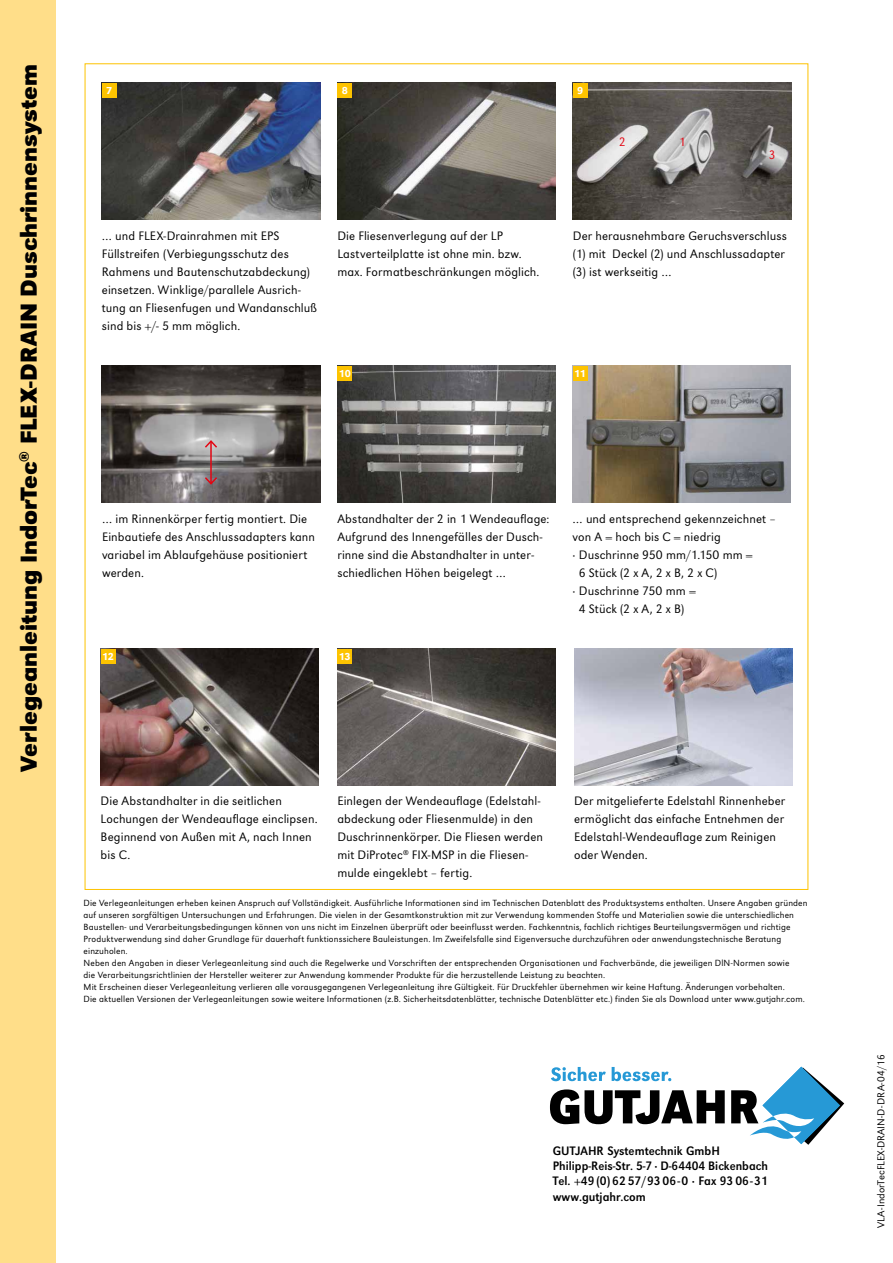
<style>
.page{position:relative;width:893px;height:1263px;background:#fff}
.page>*{position:absolute;margin:0;border:0;box-sizing:border-box;transform-origin:0 0}
.t1{font:700 24px "URW Grotesk T";color:#000}
.t2{font:12.75px/18px "URW Grotesk T Ligh";letter-spacing:.01em;color:#000}
.t3{font:12.75px/15.3px "URW Grotesk T Regu Narr";color:#000}
.t4{font:12.75px "URW Grotesk T Ligh";color:#e30613}
.t5{font:10.5px "URW Grotesk T Ligh";color:#000}
.t6{font:500 10.5px "URW Grotesk T";letter-spacing:-.025em;color:#fff}
.t7{font:9.3px/12px "URW Grotesk T Ligh";letter-spacing:.015em;color:#000}
</style>
<div class="page">
<div style="left:0;top:0;width:55px;height:1263px;background:#ffde89"></div>
<svg style="left:550px;top:1089px;width:175px;height:35px"></svg>
<svg style="left:731px;top:1067px;width:113px;height:78px"></svg>
<svg style="left:551px;top:1067px;width:55px;height:14px"></svg>
<svg style="left:612px;top:1067px;width:59px;height:14px"></svg>
<img style="left:102px;top:83px;width:218px;height:137px">
<div style="left:102px;top:83px;width:15px;height:15px;background:#fdc300"></div>
<img style="left:337px;top:83px;width:219px;height:137px">
<div style="left:337px;top:83px;width:15px;height:15px;background:#fdc300"></div>
<img style="left:573px;top:83px;width:218px;height:137px">
<div style="left:573px;top:83px;width:15px;height:15px;background:#fdc300"></div>
<img style="left:102px;top:366px;width:218px;height:137px">
<img style="left:337px;top:366px;width:219px;height:137px">
<div style="left:337px;top:366px;width:15px;height:15px;background:#fdc300"></div>
<img style="left:573px;top:366px;width:218px;height:137px">
<div style="left:573px;top:366px;width:14px;height:15px;background:#fdc300"></div>
<img style="left:101px;top:648px;width:218px;height:137px">
<div style="left:101px;top:648px;width:15px;height:15px;background:#fdc300"></div>
<img style="left:337px;top:648px;width:219px;height:137px">
<img style="left:574px;top:648px;width:218px;height:137px">
<div style="left:337px;top:648px;width:15px;height:15px;background:#fdc300"></div>
<hr style="left:210px;top:441px;width:2px;height:43px;background:#e30613">
<svg style="left:203px;top:475px;width:16px;height:11px"></svg>
<svg style="left:203px;top:439px;width:16px;height:10px"></svg>
<h1 class="t1" style="left:15px;top:772px;width:709px;rotate:-90deg">Verlegeanleitung IndorTec<sup>®</sup> FLEX-DRAIN Duschrinnensystem</h1>
<p class="t6" style="left:106px;top:85px;width:8px">7</p>
<p class="t6" style="left:342px;top:85px;width:8px">8</p>
<h2 class="t2" style="left:102px;top:227px;width:217px">… und FLEX-Drainrahmen mit EPS Füllstreifen (Verbiegungsschutz des Rahmens und Bautenschutzabdeckung) einsetzen. Winklige/parallele Ausrich&shy;tung an Fliesenfugen und Wandanschluß sind bis +/- 5 mm möglich.</h2>
<h2 class="t2" style="left:337px;top:227px;width:204px">Die Fliesenverlegung auf der LP<br>Lastverteilplatte ist ohne min. bzw. max. Formatbeschränkungen möglich.</h2>
<p class="t6" style="left:339px;top:368px;width:14px">10</p>
<p class="t6" style="left:577px;top:85px;width:8px">9</p>
<h2 class="t4" style="left:619px;top:135px;width:8px">2</h2>
<h2 class="t4" style="left:679px;top:135px;width:8px">1</h2>
<h2 class="t4" style="left:769px;top:147px;width:8px">3</h2>
<h2 class="t2" style="left:573px;top:227px;width:216px">Der herausnehmbare Geruchsverschluss (1) mit Deckel (2) und Anschlussadapter (3) ist werkseitig …</h2>
<p class="t6" style="left:574px;top:368px;width:13px">11</p>
<h2 class="t2" style="left:102px;top:509px;width:215px">… im Rinnenkörper fertig montiert. Die<br>Einbautiefe des Anschlussadapters kann variabel im Ablaufgehäuse positioniert werden.</h2>
<h2 class="t2" style="left:337px;top:509px;width:214px">Abstandhalter der 2 in 1 Wendeauflage:<br>Aufgrund des Innengefälles der Dusch&shy;rinne sind die Abstandhalter in unter&shy;schiedlichen Höhen beigelegt …</h2>
<p class="t6" style="left:102px;top:650px;width:13px">12</p>
<p class="t6" style="left:339px;top:650px;width:13px">13</p>
<h2 class="t2" style="left:573px;top:509px;width:205px">… und entsprechend gekennzeichnet –</h2>
<h2 class="t2" style="left:573px;top:527px;width:150px">von A = hoch bis C = niedrig</h2>
<h2 class="t2" style="left:573px;top:545px;width:182px">· Duschrinne 950 mm/1.150 mm =</h2>
<h2 class="t2" style="left:579px;top:563px;width:140px">6 Stück (2 x A, 2 x B, 2 x C)</h2>
<h2 class="t2" style="left:573px;top:581px;width:125px">· Duschrinne 750 mm =</h2>
<h2 class="t2" style="left:579px;top:599px;width:107px">4 Stück (2 x A, 2 x B)</h2>
<h2 class="t2" style="left:101px;top:792px;width:218px">Die Abstandhalter in die seitlichen<br>Lochungen der Wendeauflage einclipsen.<br>Beginnend von Außen mit A, nach Innen bis C.</h2>
<h2 class="t2" style="left:337px;top:792px;width:207px">Einlegen der Wendeauflage (Edelstahl&shy;abdeckung oder Fliesenmulde) in den Duschrinnenkörper. Die Fliesen werden mit DiProtec<sup>®</sup> FIX-MSP in die Fliesen&shy;mulde eingeklebt – fertig.</h2>
<h2 class="t2" style="left:574px;top:792px;width:213px">Der mitgelieferte Edelstahl Rinnenheber ermöglicht das einfache Entnehmen der Edelstahl-Wendeauflage zum Reinigen oder Wenden.</h2>
<p class="t7" style="left:84px;top:896px;width:725px">Die Verlegeanleitungen erheben keinen Anspruch auf Vollständigkeit. Ausführliche Informationen sind im Technischen Datenblatt des Produktsystems enthalten. Unsere Angaben gründen auf unseren sorgfältigen Untersuchungen und Erfahrungen. Die vielen in der Gesamtkonstruktion mit zur Verwendung kommenden Stoffe und Materialien sowie die unterschiedlichen Baustellen- und Verarbeitungsbedingungen können von uns nicht im Einzelnen überprüft oder beeinflusst werden. Fachkenntnis, fachlich richtiges Beurteilungsvermögen und richtige Produktverwendung sind daher Grundlage für dauerhaft funktionssichere Bauleistungen. Im Zweifelsfalle sind Eigenversuche durchzuführen oder anwendungstechnische Beratung einzuholen.<br>Neben den Angaben in dieser Verlegeanleitung sind auch die Regelwerke und Vorschriften der entsprechenden Organisationen und Fachverbände, die jeweiligen DlN-Normen sowie<br>die Verarbeitungsrichtlinien der Hersteller weiterer zur Anwendung kommender Produkte für die herzustellende Leistung zu beachten.<br>Mit Erscheinen dieser Verlegeanleitung verlieren alle vorausgegangenen Verlegeanleitung ihre Gültigkeit. Für Druckfehler übernehmen wir keine Haftung. Änderungen vorbehalten.<br>Die aktuellen Versionen der Verlegeanleitungen sowie weitere Informationen (z.B. Sicherheitsdatenblätter, technische Datenblätter etc.) finden Sie als Download unter www.gutjahr.com.</p>
<h2 class="t3" style="left:553px;top:1143px;width:217px">GUTJAHR Systemtechnik GmbH<br>Philipp-Reis-Str. 5-7 · D-64404 Bickenbach<br>Tel. +49 (0) 62 57/93 06-0 · Fax 93 06-31 www.gutjahr.com</h2>
<p class="t5" style="left:875px;top:1228px;width:175px;rotate:-90deg">VLA-IndorTecFLEX-DRAIN-D-DRA-04/16</p>
</div>
